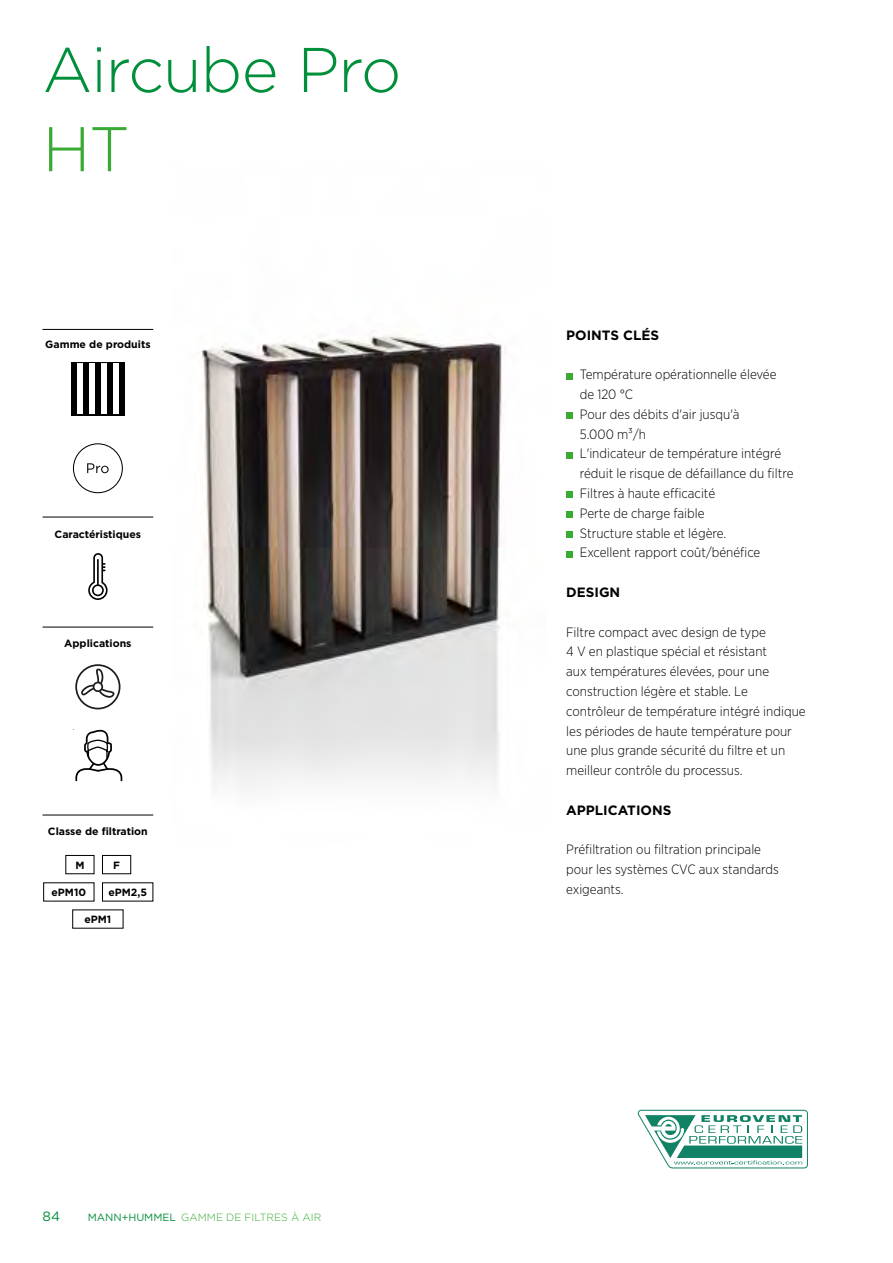
<style>
.page{position:relative;width:893px;height:1263px;background:#fff}
.page>*{position:absolute;margin:0;border:0;box-sizing:border-box;transform-origin:0 0}
.t1{font:300 63px "Gotham";letter-spacing:-.02em;color:#008f3a}
.t2{font:300 63px "Gotham";color:#3aaa35}
.t3{font:300 13.5px/19.8px "Gotham Narrow";color:#000}
.t4{font:700 13.5px "Gotham";color:#000}
.t5{font:13.5px "Gotham";color:#008f3a}
.t6{font:700 10.5px "Gotham";color:#000}
.t7{font:300 10.5px "Gotham";color:#3aaa35}
.s1{font-weight:400;color:#008f3a}
</style>
<div class="page">
<hr style="left:43px;top:329px;width:110px;height:1px;background:#000">
<hr style="left:43px;top:517px;width:110px;height:1px;background:#000">
<hr style="left:43px;top:627px;width:110px;height:1px;background:#000">
<hr style="left:43px;top:815px;width:110px;height:1px;background:#000">
<img style="left:198px;top:331px;width:304px;height:459px">
<svg style="left:71px;top:362px;width:54px;height:54px"></svg>
<svg style="left:77px;top:364px;width:42px;height:50px"></svg>
<div style="left:107px;top:363px;width:6px;height:52px;background:#000"></div>
<div style="left:119px;top:363px;width:6px;height:52px;background:#000"></div>
<div style="left:71px;top:363px;width:6px;height:52px;background:#000"></div>
<div style="left:83px;top:363px;width:6px;height:52px;background:#000"></div>
<div style="left:95px;top:363px;width:6px;height:52px;background:#000"></div>
<svg style="left:73px;top:729px;width:49px;height:52px"></svg>
<svg style="left:75px;top:664px;width:45px;height:45px"></svg>
<svg style="left:88px;top:553px;width:20px;height:47px"></svg>
<svg style="left:73px;top:443px;width:50px;height:50px"></svg>
<svg style="left:566px;top:373px;width:6px;height:6px"></svg>
<svg style="left:566px;top:413px;width:6px;height:6px"></svg>
<svg style="left:566px;top:452px;width:6px;height:6px"></svg>
<svg style="left:566px;top:492px;width:6px;height:6px"></svg>
<svg style="left:566px;top:512px;width:6px;height:6px"></svg>
<div style="left:566px;top:531px;width:6px;height:7px;background:#3aaa35"></div>
<svg style="left:566px;top:551px;width:6px;height:6px"></svg>
<svg style="left:638px;top:1110px;width:170px;height:58px"></svg>
<div style="left:65px;top:855px;width:29px;height:19px;border:1px solid #000"></div>
<div style="left:102px;top:855px;width:29px;height:19px;border:1px solid #000"></div>
<h1 class="t1" style="left:43px;top:30px;width:360px">Aircube Pro</h1>
<h1 class="t2" style="left:43px;top:109px;width:89px">HT</h1>
<p class="t6" style="left:45px;top:337px;width:107px">Gamme de produits</p>
<p class="t6" style="left:55px;top:527px;width:88px">Caractéristiques</p>
<p class="t6" style="left:64px;top:636px;width:69px">Applications</p>
<p class="t6" style="left:48px;top:825px;width:101px">Classe de filtration</p>
<p class="t6" style="left:75px;top:858px;width:11px">M</p>
<p class="t6" style="left:113px;top:858px;width:8px">F</p>
<p class="t6" style="left:52px;top:885px;width:36px">ePM10</p>
<p class="t6" style="left:108px;top:885px;width:40px">ePM2,5</p>
<p class="t6" style="left:84px;top:912px;width:28px">ePM1</p>
<p class="t5" style="left:43px;top:1207px;width:19px">84</p>
<p class="t7" style="left:88px;top:1210px;width:235px"><span class="s1">MANN+HUMMEL</span> GAMME DE FILTRES À AIR</p>
<p class="t4" style="left:566px;top:326px;width:94px">POINTS CLÉS</p>
<p class="t3" style="left:580px;top:364px;width:215px">Température opérationnelle élevée de 120 °C<br>Pour des débits d'air jusqu'à<br>5.000 m³/h<br>L'indicateur de température intégré réduit le risque de défaillance du filtre<br>Filtres à haute efficacité<br>Perte de charge faible<br>Structure stable et légère.<br>Excellent rapport coût/bénéfice</p>
<p class="t4" style="left:566px;top:583px;width:56px">DESIGN</p>
<p class="t3" style="left:566px;top:622px;width:241px">Filtre compact avec design de type<br>4 V en plastique spécial et résistant<br>aux températures élevées, pour une construction légère et stable. Le contrôleur de température intégré indique les périodes de haute température pour une plus grande sécurité du filtre et un meilleur contrôle du processus.</p>
<p class="t4" style="left:566px;top:801px;width:107px">APPLICATIONS</p>
<p class="t3" style="left:566px;top:839px;width:214px">Préfiltration ou filtration principale pour les systèmes CVC aux standards exigeants.</p>
</div>
